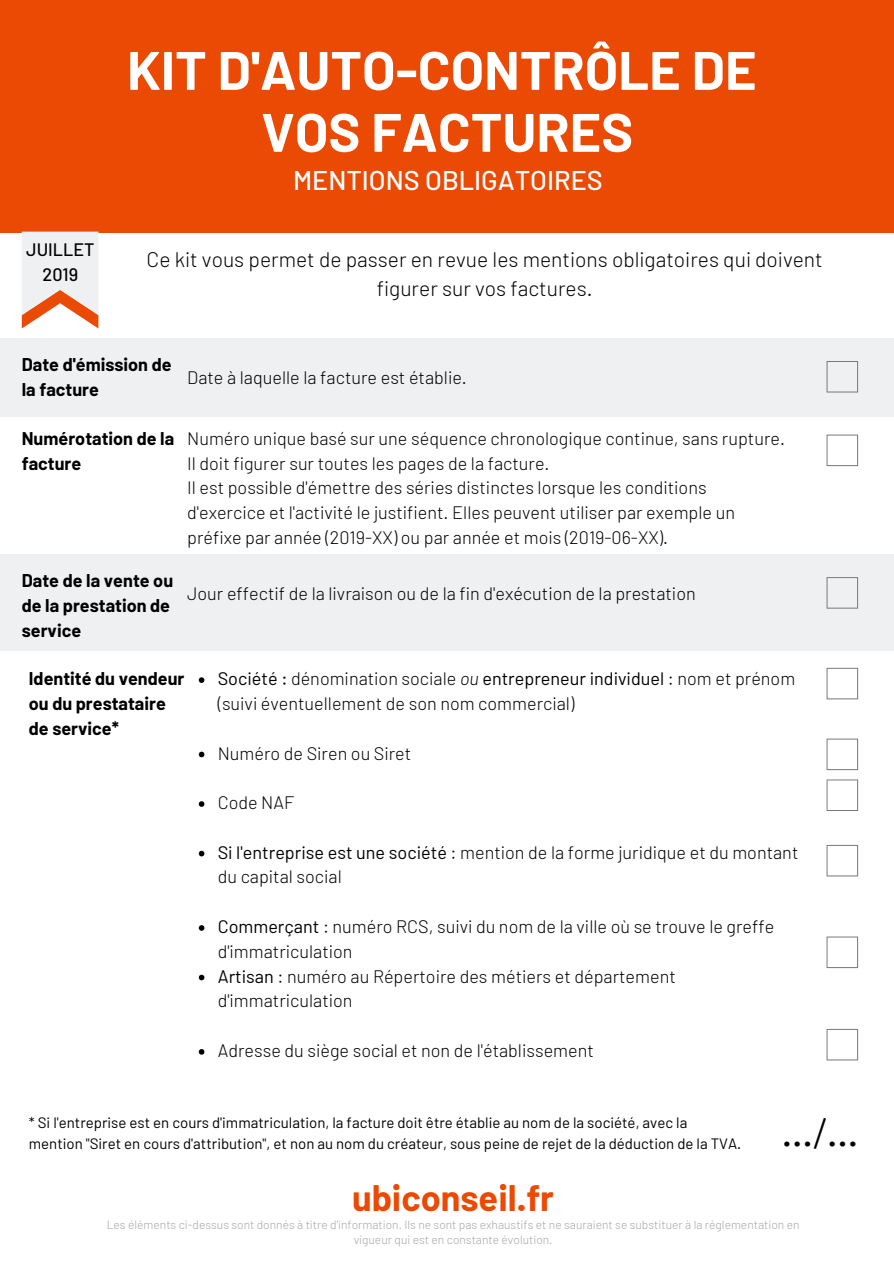
<style>
.page{position:relative;width:894px;height:1264px;background:#fff}
.page>*{position:absolute;margin:0;border:0;box-sizing:border-box;transform-origin:0 0}
.t1{font:700 54px/61.9px "Barlow";color:#fff;text-align:center}
.t2{font:700 36px "Barlow";color:#ea4a03}
.t3{font:36px "Trocchi";color:#000}
.t4{font:500 27px "Barlow";color:#fff}
.t5{font:300 21px/29.2px "Barlow";color:#000;text-align:center}
.t6{font:300 18px/24.8px "Barlow";color:#000}
.t7{font:700 18px/24.8px "Barlow";color:#000}
.t8{font:500 18px/24.8px "Barlow";color:#000;text-align:center}
.t9{font:15px/20.2px "Barlow";color:#000}
.t10{font:300 12px/15.8px "Barlow";color:#a6a6a6;text-align:center}
.s1{font-weight:400}
.s2{font-style:italic}
</style>
<div class="page">
<div style="left:0;top:0;width:893px;height:232px;background:#ea4a03"></div>
<svg style="left:22px;top:232px;width:76px;height:96px"></svg>
<div style="left:0;top:338px;width:893px;height:78px;background:#eff0f2"></div>
<svg style="left:826px;top:361px;width:31px;height:31px"></svg>
<svg style="left:826px;top:434px;width:31px;height:32px"></svg>
<div style="left:0;top:554px;width:893px;height:96px;background:#eff0f2"></div>
<svg style="left:826px;top:577px;width:31px;height:31px"></svg>
<svg style="left:199px;top:677px;width:5px;height:6px"></svg>
<svg style="left:199px;top:751px;width:5px;height:6px"></svg>
<svg style="left:199px;top:801px;width:5px;height:5px"></svg>
<svg style="left:199px;top:850px;width:5px;height:6px"></svg>
<svg style="left:199px;top:925px;width:5px;height:5px"></svg>
<svg style="left:199px;top:974px;width:5px;height:6px"></svg>
<svg style="left:199px;top:1049px;width:5px;height:5px"></svg>
<svg style="left:826px;top:668px;width:31px;height:31px"></svg>
<svg style="left:826px;top:738px;width:31px;height:32px"></svg>
<svg style="left:826px;top:779px;width:31px;height:32px"></svg>
<svg style="left:826px;top:845px;width:31px;height:31px"></svg>
<svg style="left:826px;top:936px;width:31px;height:32px"></svg>
<svg style="left:826px;top:1028px;width:31px;height:32px"></svg>
<h1 class="t1" style="left:127px;top:37px;width:631px">KIT D'AUTO-CONTRÔLE DE<br>VOS FACTURES</h1>
<p class="t8" style="left:26px;top:236px;width:70px">JUILLET<br>2019</p>
<h3 class="t4" style="left:293px;top:163px;width:311px">MENTIONS OBLIGATOIRES</h3>
<p class="t5" style="left:147px;top:244px;width:677px">Ce kit vous permet de passer en revue les mentions obligatoires qui doivent figurer sur vos factures.</p>
<p class="t7" style="left:22px;top:352px;width:151px">Date d'émission de la facture</p>
<p class="t6" style="left:187px;top:364px;width:281px">Date à laquelle la facture est établie.</p>
<p class="t7" style="left:22px;top:425px;width:154px">Numérotation de la facture</p>
<p class="t6" style="left:187px;top:425px;width:599px">Numéro unique basé sur une séquence chronologique continue, sans rupture.<br>Il doit figurer sur toutes les pages de la facture.<br>Il est possible d'émettre des séries distinctes lorsque les conditions d'exercice et l'activité le justifient. Elles peuvent utiliser par exemple un préfixe par année (2019-XX) ou par année et mois (2019-06-XX).</p>
<p class="t7" style="left:22px;top:568px;width:153px">Date de la vente ou de la prestation de service</p>
<p class="t6" style="left:187px;top:580px;width:510px">Jour effectif de la livraison ou de la fin d'exécution de la prestation</p>
<p class="t7" style="left:29px;top:665px;width:157px">Identité du vendeur ou du prestataire de service*</p>
<p class="t6" style="left:218px;top:665px;width:579px"><span class="s1">Société :</span> dénomination sociale <span class="s2">ou</span> <span class="s1">entrepreneur individuel</span> : nom et prénom (suivi éventuellement de son nom commercial)</p>
<p class="t6" style="left:218px;top:740px;width:195px">Numéro de Siren ou Siret</p>
<p class="t6" style="left:218px;top:789px;width:78px">Code NAF</p>
<p class="t6" style="left:218px;top:839px;width:582px"><span class="s1">Si l'entreprise est une société</span> : mention de la forme juridique et du montant du capital social</p>
<p class="t6" style="left:218px;top:913px;width:558px"><span class="s1">Commerçant</span> : numéro RCS, suivi du nom de la ville où se trouve le greffe d'immatriculation<br><span class="s1">Artisan</span> : numéro au Répertoire des métiers et département d'immatriculation</p>
<p class="t6" style="left:218px;top:1037px;width:377px">Adresse du siège social et non de l'établissement</p>
<p class="t9" style="left:29px;top:1112px;width:713px">* Si l'entreprise est en cours d'immatriculation, la facture doit être établie au nom de la société, avec la mention "Siret en cours d'attribution", et non au nom du créateur, sous peine de rejet de la déduction de la TVA.</p>
<h2 class="t2" style="left:352px;top:1174px;width:203px">ubiconseil.fr</h2>
<h2 class="t3" style="left:781px;top:1109px;width:78px">.../...</h2>
<p class="t10" style="left:107px;top:1215px;width:694px">Les éléments ci-dessus sont donnés à titre d'information. Ils ne sont pas exhaustifs et ne sauraient se substituer à la réglementation en vigueur qui est en constante évolution.</p>
</div>
